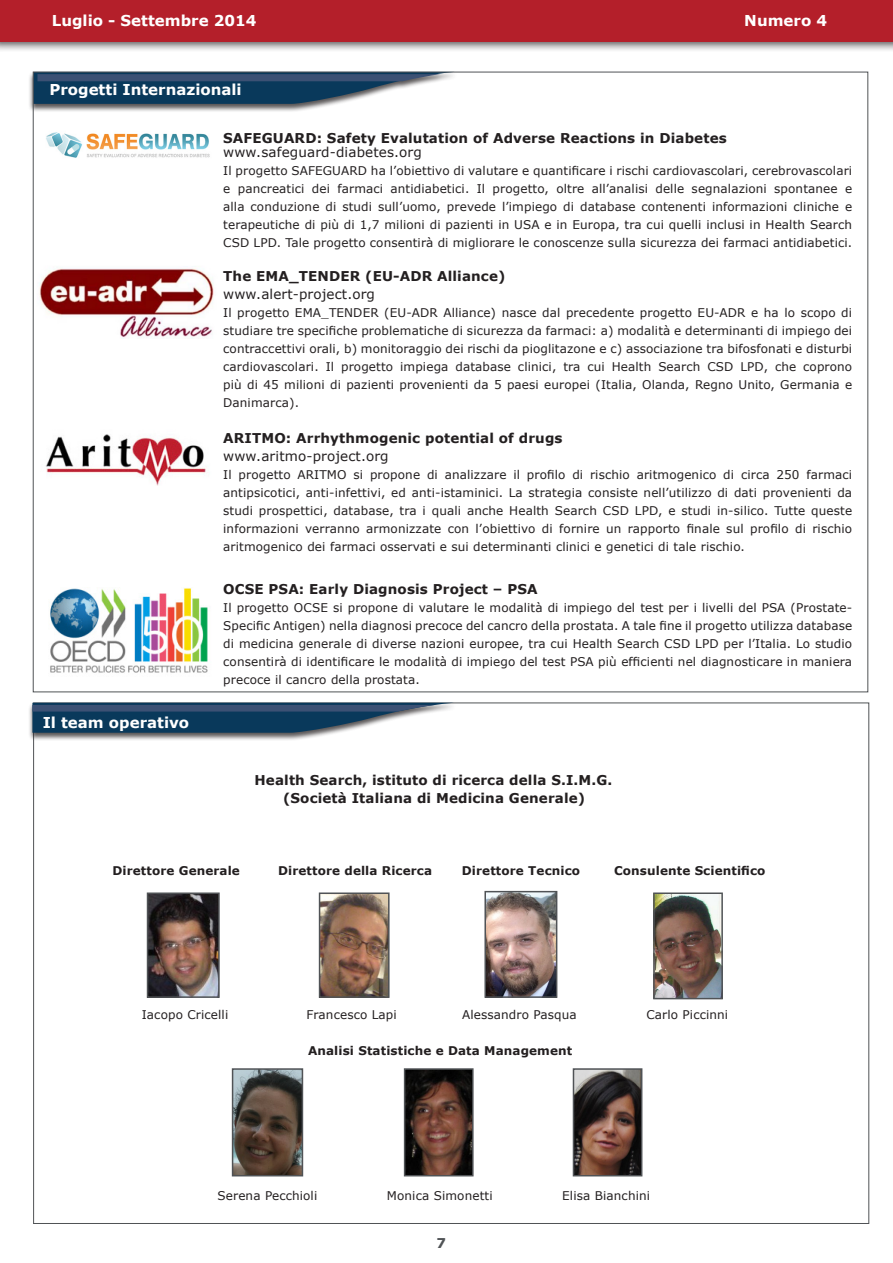
<style>
.page{position:relative;width:893px;height:1263px;background:#fff}
.page>*{position:absolute;margin:0;border:0;box-sizing:border-box;transform-origin:0 0}
.t1{font:700 15px "Verdana";color:#fff}
.TXT_PARAGRAFO{font:700 13.5px "Verdana";letter-spacing:.01em;color:#231f20}
.ok{font:700 13.5px "Verdana";letter-spacing:.01em;color:#231f20}
.TXT_PARAGRAFO-2{font:13.5px "Verdana";letter-spacing:.01em;color:#231f20}
.Paragraph_Style_1{font:700 13.5px "Verdana";letter-spacing:.01em;color:#231f20}
.ok-2{font:13.5px "Verdana";letter-spacing:.01em;color:#231f20}
.TXT_PARAGRAFO-3{font:700 13.5px "Verdana";color:#505356}
.TXT_PARAGRAFO-4{font:12px/18px "Verdana";letter-spacing:.01em;color:#231f20;text-align:justify}
.ok-3{font:12px/18px "Verdana";letter-spacing:.01em;color:#231f20;text-align:justify}
.Paragraph_Style_1-2{font:12px/18px "Verdana";letter-spacing:.01em;color:#231f20;text-align:justify}
.TXT_PARAGRAFO-5{font:700 12px "Verdana";letter-spacing:.01em;color:#231f20}
</style>
<div class="page">
<img style="left:322px;top:895px;width:65px;height:100px">
<div style="left:319px;top:892px;width:71px;height:106px;border:2px solid #505356"></div>
<div style="left:29px;top:71px;width:429px;height:41px;background:#231f20;opacity:.75"></div>
<svg style="left:35px;top:74px;width:420px;height:30px;background:#3f5f7a"></svg>
<div style="left:28px;top:702px;width:430px;height:40px;background:#231f20;opacity:.75"></div>
<svg style="left:32px;top:703px;width:422px;height:30px;background:#3d5e79"></svg>
<img style="left:487px;top:894px;width:67px;height:101px">
<div style="left:484px;top:891px;width:73px;height:107px;border:2px solid #505356"></div>
<img style="left:407px;top:1071px;width:64px;height:102px">
<div style="left:404px;top:1068px;width:70px;height:108px;border:2px solid #505356"></div>
<img style="left:235px;top:1071px;width:65px;height:102px">
<div style="left:232px;top:1068px;width:71px;height:108px;border:2px solid #505356"></div>
<img style="left:46px;top:434px;width:163px;height:52px">
<div style="left:0;top:0;width:893px;height:53px;background:#231f20;opacity:.75"></div>
<div style="left:0;top:0;width:893px;height:41px;background:#b41f2a"></div>
<img style="left:150px;top:895px;width:67px;height:100px">
<div style="left:147px;top:892px;width:73px;height:106px;border:2px solid #505356"></div>
<img style="left:576px;top:1071px;width:63px;height:102px">
<div style="left:573px;top:1068px;width:69px;height:108px;border:2px solid #505356"></div>
<img style="left:39px;top:268px;width:175px;height:70px">
<img style="left:46px;top:132px;width:164px;height:26px">
<img style="left:50px;top:588px;width:158px;height:85px">
<img style="left:656px;top:895px;width:64px;height:101px">
<div style="left:653px;top:892px;width:70px;height:107px;border:2px solid #505356"></div>
<p class="t1" style="left:52px;top:10px;width:206px">Luglio - Settembre 2014</p>
<p class="t1" style="left:744px;top:10px;width:84px">Numero 4</p>
<p class="t1" style="left:49px;top:79px;width:194px">Progetti Internazionali</p>
<p class="ok" style="left:223px;top:129px;width:505px">SAFEGUARD: Safety Evalutation of Adverse Reactions in Diabetes</p>
<p class="ok-2" style="left:223px;top:143px;width:200px">www.safeguard-diabetes.org</p>
<p class="ok-3" style="left:223px;top:161px;width:630px">Il progetto SAFEGUARD ha l’obiettivo di valutare e quantificare i rischi cardiovascolari, cerebrovascolari e pancreatici dei farmaci antidiabetici. Il progetto, oltre all’analisi delle segnalazioni spontanee e alla conduzione di studi sull’uomo, prevede l’impiego di database contenenti informazioni cliniche e terapeutiche di più di 1,7 milioni di pazienti in USA e in Europa, tra cui quelli inclusi in Health Search CSD LPD. Tale progetto consentirà di migliorare le conoscenze sulla sicurezza dei farmaci antidiabetici.</p>
<p class="TXT_PARAGRAFO" style="left:223px;top:267px;width:284px">The EMA_TENDER (EU-ADR Alliance)</p>
<p class="TXT_PARAGRAFO-2" style="left:223px;top:285px;width:153px">www.alert-project.org</p>
<p class="TXT_PARAGRAFO-4" style="left:223px;top:304px;width:630px">Il progetto EMA_TENDER (EU-ADR Alliance) nasce dal precedente progetto EU-ADR e ha lo scopo di studiare tre specifiche problematiche di sicurezza da farmaci: a) modalità e determinanti di impiego dei contraccettivi orali, b) monitoraggio dei rischi da pioglitazone e c) associazione tra bifosfonati e disturbi cardiovascolari. Il progetto impiega database clinici, tra cui Health Search CSD LPD, che coprono più di 45 milioni di pazienti provenienti da 5 paesi europei (Italia, Olanda, Regno Unito, Germania e Danimarca).</p>
<p class="TXT_PARAGRAFO" style="left:223px;top:429px;width:341px">ARITMO: Arrhythmogenic potential of drugs</p>
<p class="TXT_PARAGRAFO-2" style="left:223px;top:447px;width:167px">www.aritmo-project.org</p>
<p class="TXT_PARAGRAFO-4" style="left:223px;top:466px;width:630px">Il progetto ARITMO si propone di analizzare il profilo di rischio aritmogenico di circa 250 farmaci antipsicotici, anti-infettivi, ed anti-istaminici. La strategia consiste nell’utilizzo di dati provenienti da studi prospettici, database, tra i quali anche Health Search CSD LPD, e studi in-silico. Tutte queste informazioni verranno armonizzate con l’obiettivo di fornire un rapporto finale sul profilo di rischio aritmogenico dei farmaci osservati e sui determinanti clinici e genetici di tale rischio.</p>
<p class="Paragraph_Style_1" style="left:223px;top:580px;width:316px">OCSE PSA: Early Diagnosis Project – PSA</p>
<p class="Paragraph_Style_1-2" style="left:223px;top:599px;width:630px">Il progetto OCSE si propone di valutare le modalità di impiego del test per i livelli del PSA (Prostate-Specific Antigen) nella diagnosi precoce del cancro della prostata. A tale fine il progetto utilizza database di medicina generale di diverse nazioni europee, tra cui Health Search CSD LPD per l’Italia. Lo studio consentirà di identificare le modalità di impiego del test PSA più efficienti nel diagnosticare in maniera precoce il cancro della prostata.</p>
<p class="t1" style="left:43px;top:712px;width:148px">Il team operativo</p>
<p class="TXT_PARAGRAFO" style="left:255px;top:771px;width:359px">Health Search, istituto di ricerca della S.I.M.G.</p>
<p class="TXT_PARAGRAFO" style="left:283px;top:789px;width:304px">(Società Italiana di Medicina Generale)</p>
<p class="TXT_PARAGRAFO-5" style="left:112px;top:862px;width:129px">Direttore Generale</p>
<p class="TXT_PARAGRAFO-5" style="left:278px;top:862px;width:156px">Direttore della Ricerca</p>
<p class="TXT_PARAGRAFO-5" style="left:462px;top:862px;width:120px">Direttore Tecnico</p>
<p class="TXT_PARAGRAFO-5" style="left:614px;top:862px;width:153px">Consulente Scientifico</p>
<p class="TXT_PARAGRAFO-4" style="left:142px;top:1006px;width:88px">Iacopo Cricelli</p>
<p class="TXT_PARAGRAFO-4" style="left:307px;top:1006px;width:92px">Francesco Lapi</p>
<p class="TXT_PARAGRAFO-4" style="left:462px;top:1006px;width:116px">Alessandro Pasqua</p>
<p class="TXT_PARAGRAFO-4" style="left:646px;top:1006px;width:83px">Carlo Piccinni</p>
<p class="TXT_PARAGRAFO-5" style="left:308px;top:1042px;width:266px">Analisi Statistiche e Data Management</p>
<p class="TXT_PARAGRAFO-4" style="left:217px;top:1186px;width:101px">Serena Pecchioli</p>
<p class="TXT_PARAGRAFO-4" style="left:387px;top:1186px;width:107px">Monica Simonetti</p>
<p class="TXT_PARAGRAFO-4" style="left:562px;top:1186px;width:89px">Elisa Bianchini</p>
<p class="TXT_PARAGRAFO-3" style="left:436px;top:1233px;width:11px">7</p>
</div>
